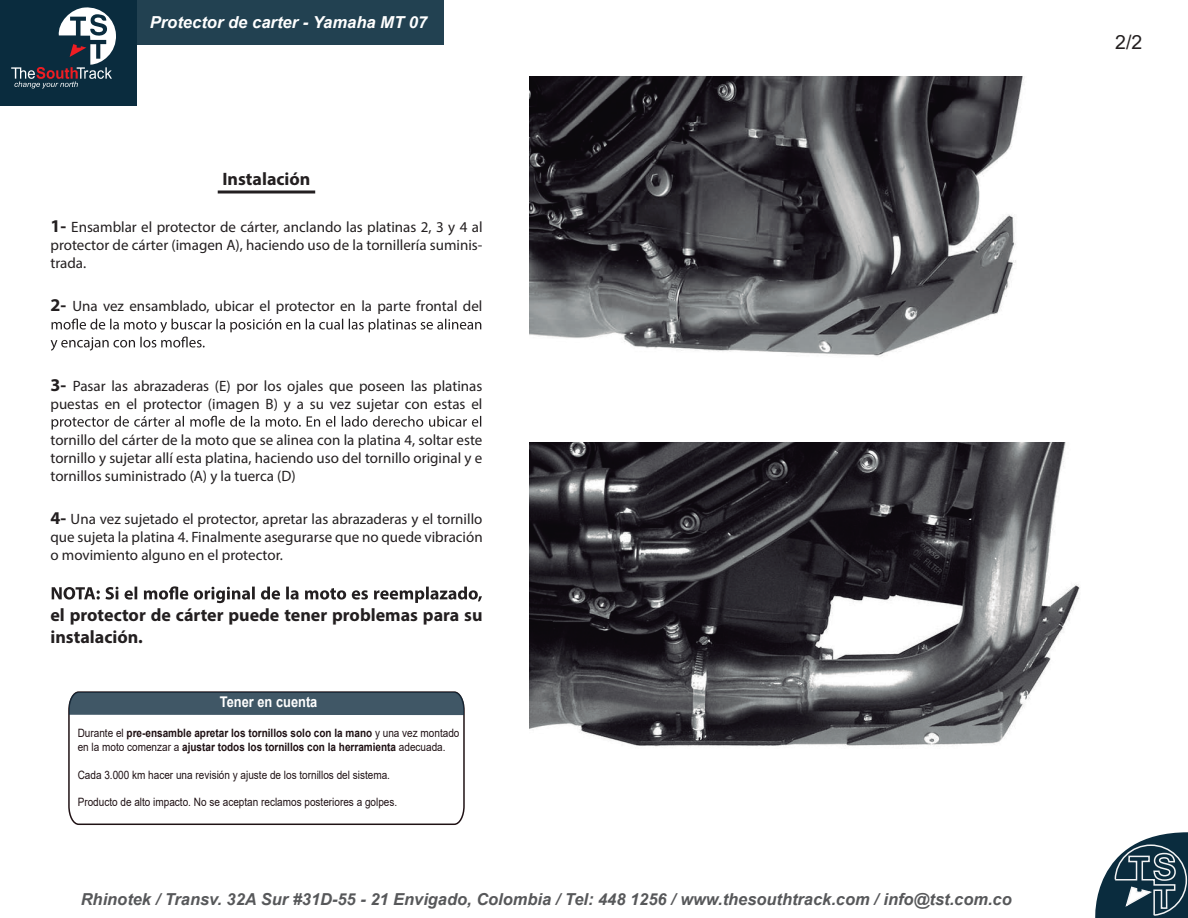
<style>
.page{position:relative;width:1188px;height:918px;background:#fff}
.page>*{position:absolute;margin:0;border:0;box-sizing:border-box;transform-origin:0 0}
.t1{font:19.5px "Arial";color:#231f20}
.t2{font:700 18px/21.6px "Myriad Pro";color:#231f20}
.t3{font:italic 700 16.5px "Arial";color:#57585a}
.t4{font:italic 700 16.5px "Arial";color:#fff}
.t5{font:15px/18px "Myriad Pro";color:#231f20;text-align:justify}
.t6{font:700 14.7px "Arial";color:#fff;scale:.87 1}
.t7{font:700 11.55px/13.8px "Arial";color:#1f1114;scale:.87 1}
.t8{font:11.55px "Arial";color:#1f1114;scale:.87 1}
.s1{font-weight:700;font-size:18px}
.s2{font-weight:400}
</style>
<div class="page">
<div style="left:137px;top:0;width:306px;height:44px;background:#224151"></div>
<div style="left:0;top:0;width:137px;height:105px;background:#0a2c3e"></div>
<svg style="left:11px;top:7px;width:105px;height:82px"></svg>
<svg style="left:1095px;top:832px;width:93px;height:86px"></svg>
<img style="left:530px;top:442px;width:550px;height:305px">
<img style="left:530px;top:77px;width:494px;height:280px">
<svg style="left:51px;top:319px;width:430px;height:32px"></svg>
<svg style="left:52px;top:416px;width:429px;height:14px"></svg>
<svg style="left:52px;top:586px;width:430px;height:17px"></svg>
<svg style="left:218px;top:190px;width:97px;height:4px"></svg>
<svg style="left:68px;top:691px;width:397px;height:134px"></svg>
<svg style="left:69px;top:692px;width:395px;height:23px"></svg>
<p class="t4" style="left:150px;top:11px;width:279px">Protector de carter - Yamaha MT 07</p>
<p class="t2" style="left:222px;top:167px;width:90px">Instalación</p>
<p class="t5" style="left:50px;top:218px;width:434px"><span class="s1">1-</span> Ensamblar el protector de cárter, anclando las platinas 2, 3 y 4 al protector de cárter (imagen A), haciendo uso de la tornillería suminis&shy;trada.</p>
<p class="t5" style="left:50px;top:297px;width:433px"><span class="s1">2-</span> Una vez ensamblado, ubicar el protector en la parte frontal del</p>
<p class="t5" style="left:50px;top:376px;width:433px"><span class="s1">3-</span> Pasar las abrazaderas (E) por los ojales que poseen las platinas puestas en el protector (imagen B) y a su vez sujetar con estas el</p>
<p class="t5" style="left:50px;top:430px;width:434px">tornillo del cárter de la moto que se alinea con la platina 4, soltar este tornillo y sujetar allí esta platina, haciendo uso del tornillo original y e tornillos suministrado (A) y la tuerca (D)</p>
<p class="t5" style="left:50px;top:510px;width:434px"><span class="s1">4-</span> Una vez sujetado el protector, apretar las abrazaderas y el tornillo que sujeta la platina 4. Finalmente asegurarse que no quede vibración o movimiento alguno en el protector.</p>
<p class="t2" style="left:50px;top:604px;width:434px">el protector de cárter puede tener problemas para su instalación.</p>
<p class="t6" style="left:220px;top:691px;width:114px">Tener en cuenta</p>
<p class="t7" style="left:78px;top:727px;width:440px"><span class="s2">Durante el</span> pre-ensamble apretar los tornillos solo con la mano <span class="s2">y una vez montado en la moto comenzar a</span> ajustar todos los tornillos con la herramienta <span class="s2">adecuada.</span></p>
<p class="t8" style="left:78px;top:767px;width:361px">Cada 3.000 km hacer una revisión y ajuste de los tornillos del sistema.</p>
<p class="t8" style="left:78px;top:794px;width:369px">Producto de alto impacto. No se aceptan reclamos posteriores a golpes.</p>
<p class="t3" style="left:81px;top:888px;width:933px">Rhinotek / Transv. 32A Sur #31D-55 - 21 Envigado, Colombia / Tel: 448 1256 / www.thesouthtrack.com / info@tst.com.co</p>
<h1 class="t1" style="left:1115px;top:29px;width:29px">2/2</h1>
</div>
